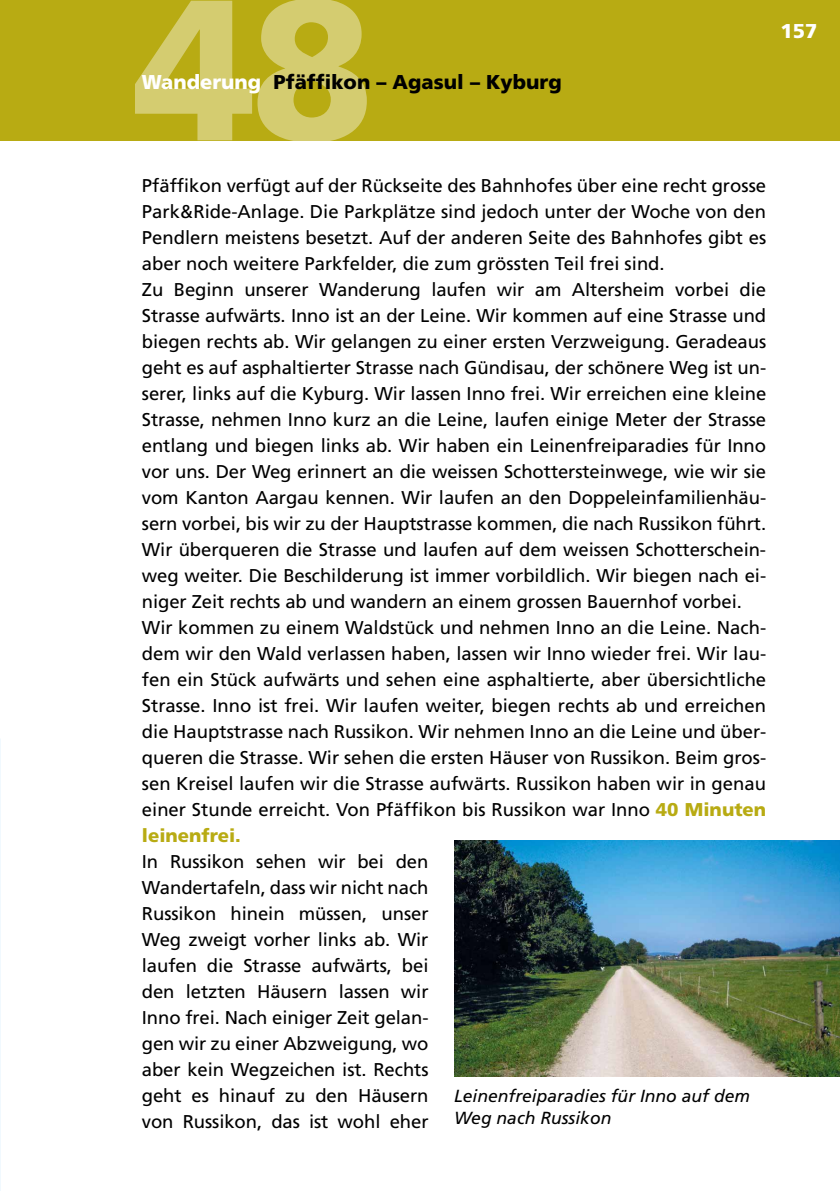
<style>
.page{position:relative;width:840px;height:1191px;background:#fff}
.page>*{position:absolute;margin:0;border:0;box-sizing:border-box;transform-origin:0 0}
.t1{font:900 200px "Frutiger";color:#fff}
.t2{font:900 20px "Frutiger";color:#000}
.t3{font:900 20px "Frutiger";color:#fff}
.t4{font:18.4px/26px "Frutiger";letter-spacing:-.005em;color:#000}
.t5{font:italic 17.6px/22px "Frutiger";color:#000}
.s1{font-weight:900;color:#b8ab13}
.s2{color:#fff}
</style>
<div class="page">
<div style="left:765px;top:0;width:74px;height:140px;background:#b8ab13"></div>
<div style="left:0;top:0;width:766px;height:140px;background:#b8ab13"></div>
<img style="left:454px;top:840px;width:385px;height:236px">
<h1 class="t1" style="left:133px;top:-51px;width:241px">48</h1>
<p class="t4" style="left:142px;top:173px;width:625px">Pfäffikon verfügt auf der Rückseite des Bahnhofes über eine recht grosse Park&amp;Ride-Anlage. Die Parkplätze sind jedoch unter der Woche von den Pendlern meistens besetzt. Auf der anderen Seite des Bahnhofes gibt es aber noch weitere Parkfelder, die zum grössten Teil frei sind.<br>Zu Beginn unserer Wanderung laufen wir am Altersheim vorbei die Strasse aufwärts. Inno ist an der Leine. Wir kommen auf eine Strasse und biegen rechts ab. Wir gelangen zu einer ersten Verzweigung. Geradeaus geht es auf asphaltierter Strasse nach Gündisau, der schönere Weg ist un&shy;serer, links auf die Kyburg. Wir lassen Inno frei. Wir erreichen eine kleine Strasse, nehmen Inno kurz an die Leine, laufen einige Meter der Strasse entlang und biegen links ab. Wir haben ein Leinenfreiparadies für Inno vor uns. Der Weg erinnert an die weissen Schottersteinwege, wie wir sie vom Kanton Aargau kennen. Wir laufen an den Doppeleinfamilienhäu&shy;sern vorbei, bis wir zu der Hauptstrasse kommen, die nach Russikon führt.<br>Wir überqueren die Strasse und laufen auf dem weissen Schotterschein&shy;weg weiter. Die Beschilderung ist immer vorbildlich. Wir biegen nach ei&shy;niger Zeit rechts ab und wandern an einem grossen Bauernhof vorbei.<br>Wir kommen zu einem Waldstück und nehmen Inno an die Leine. Nach&shy;dem wir den Wald verlassen haben, lassen wir Inno wieder frei. Wir lau&shy;fen ein Stück aufwärts und sehen eine asphaltierte, aber übersichtliche Strasse. Inno ist frei. Wir laufen weiter, biegen rechts ab und erreichen die Hauptstrasse nach Russikon. Wir nehmen Inno an die Leine und über&shy;queren die Strasse. Wir sehen die ersten Häuser von Russikon. Beim gros&shy;sen Kreisel laufen wir die Strasse aufwärts. Russikon haben wir in genau einer Stunde erreicht. Von Pfäffikon bis Russikon war Inno <span class="s1">40 Minuten leinenfrei.</span></p>
<p class="t4" style="left:142px;top:848px;width:288px;text-align:justify">In Russikon sehen wir bei den Wandertafeln, dass wir nicht nach Russikon hinein müssen, unser Weg zweigt vorher links ab. Wir laufen die Strasse aufwärts, bei den letzten Häusern lassen wir Inno frei. Nach einiger Zeit gelan&shy;gen wir zu einer Abzweigung, wo aber kein Wegzeichen ist. Rechts geht es hinauf zu den Häusern von Russikon, das ist wohl eher</p>
<p class="t2" style="left:142px;top:70px;width:421px"><span class="s2">Wanderung</span> Pfäffikon – Agasul – Kyburg</p>
<p class="t5" style="left:454px;top:1084px;width:297px">Leinenfreiparadies für Inno auf dem<br>Weg nach Russikon</p>
<p class="t3" style="left:780px;top:19px;width:38px">157</p>
</div>
